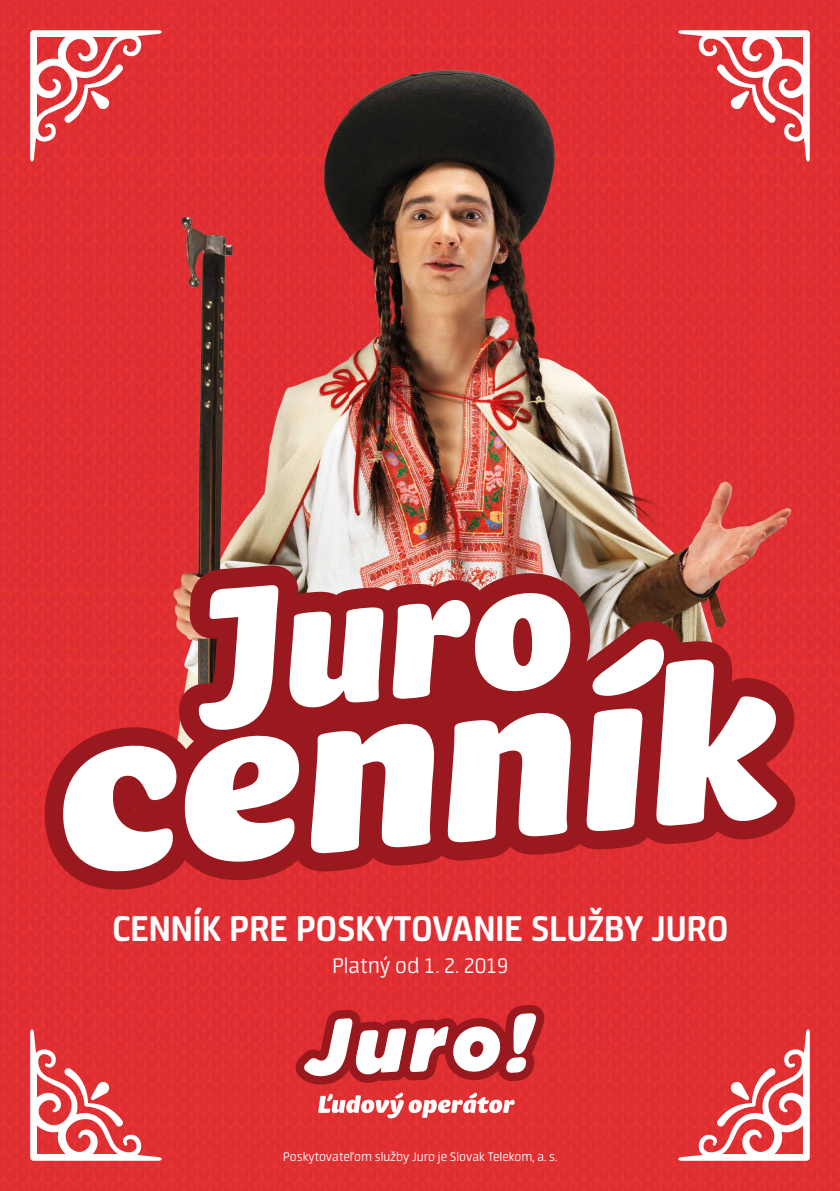
<style>
.page{position:relative;width:840px;height:1191px;background:#fff}
.page>*{position:absolute;margin:0;border:0;box-sizing:border-box;transform-origin:0 0}
.t1{font:700 40px "Neuron";color:#fff}
.t2{font:300 24px "Neuron";color:#fff}
.t3{font:300 14px "Neuron";color:#fff}
</style>
<div class="page">
<img style="left:0;top:0;width:839px;height:1191px">
<svg style="left:25px;top:29px;width:137px;height:133px"></svg>
<svg style="left:677px;top:29px;width:137px;height:133px"></svg>
<svg style="left:677px;top:1029px;width:137px;height:133px"></svg>
<svg style="left:25px;top:1029px;width:137px;height:133px"></svg>
<img style="left:43px;top:565px;width:752px;height:324px">
<svg style="left:60px;top:585px;width:512px;height:289px"></svg>
<svg style="left:585px;top:639px;width:191px;height:193px"></svg>
<svg style="left:318px;top:1092px;width:196px;height:26px"></svg>
<svg style="left:295px;top:1005px;width:249px;height:79px"></svg>
<h1 class="t1" style="left:112px;top:905px;width:617px">CENNÍK PRE POSKYTOVANIE SLUŽBY JURO</h1>
<h2 class="t2" style="left:332px;top:952px;width:177px">Platný od 1. 2. 2019</h2>
<p class="t3" style="left:283px;top:1148px;width:276px">Poskytovateľom služby Juro je Slovak Telekom, a. s.</p>
</div>
